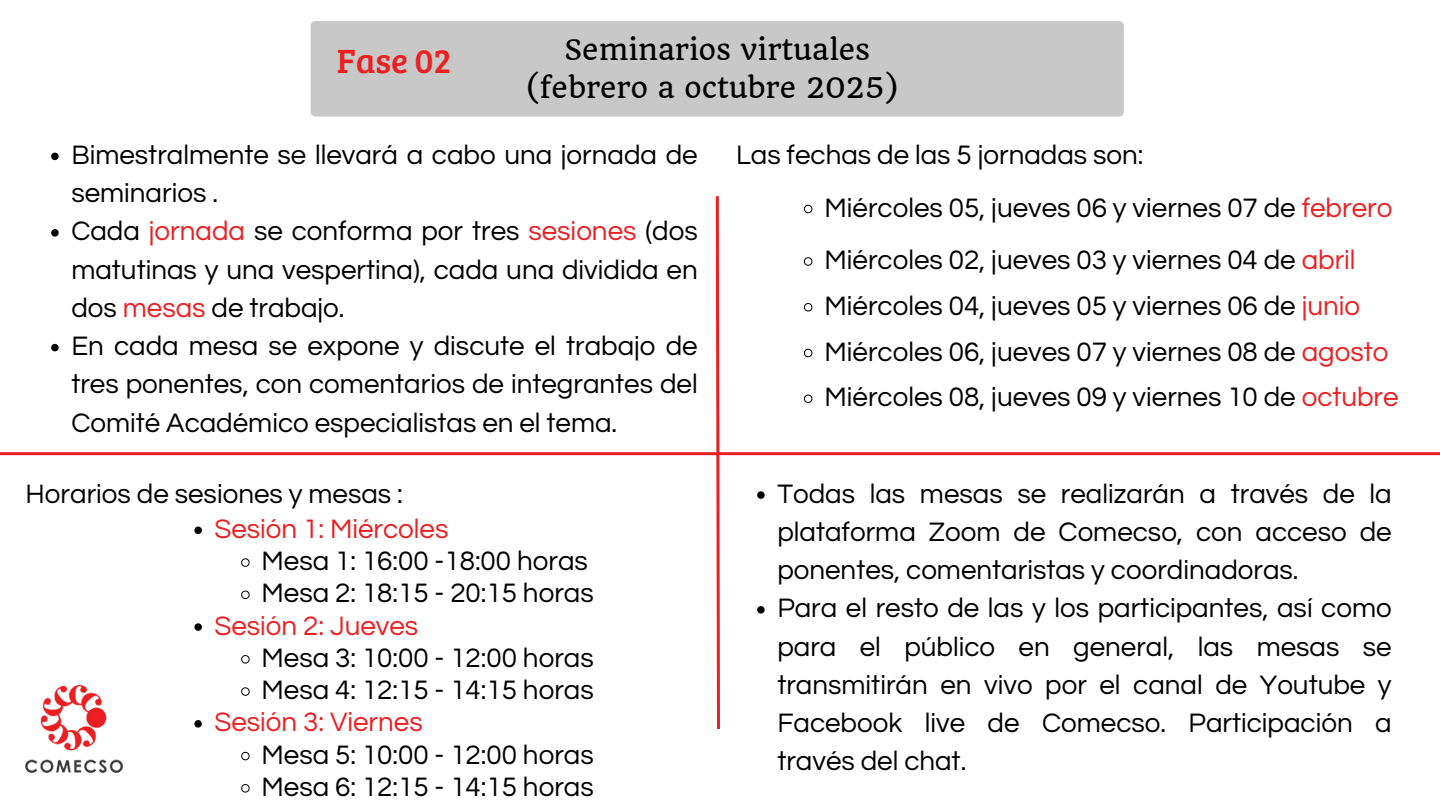
<style>
.page{position:relative;width:1440px;height:810px;background:#fff}
.page>*{position:absolute;margin:0;border:0;box-sizing:border-box;transform-origin:0 0}
.t1{font:34.8px "Bree Serif";color:#eb2022}
.t2{font:27.8px/38.2px "Questrial";color:#000;text-align:justify}
.t3{font:27.8px "Questrial";color:#eb2022}
.t4{font:27.8px "Quando";color:#000}
.s1{color:#eb2022}
</style>
<div class="page">
<div style="left:311px;top:21px;width:813px;height:95px;background:#c8c8c8;border-radius:4px"></div>
<img style="left:26px;top:686px;width:96px;height:86px">
<hr style="left:0;top:452px;width:1440px;height:3px;background:#eb2022">
<svg style="left:714px;top:196px;width:8px;height:533px"></svg>
<svg style="left:51px;top:153px;width:8px;height:7px"></svg>
<svg style="left:51px;top:229px;width:8px;height:8px"></svg>
<svg style="left:51px;top:344px;width:8px;height:7px"></svg>
<svg style="left:194px;top:527px;width:8px;height:7px"></svg>
<svg style="left:241px;top:558px;width:9px;height:9px"></svg>
<svg style="left:241px;top:590px;width:9px;height:9px"></svg>
<svg style="left:194px;top:623px;width:8px;height:8px"></svg>
<svg style="left:241px;top:655px;width:9px;height:9px"></svg>
<svg style="left:241px;top:687px;width:9px;height:9px"></svg>
<svg style="left:194px;top:720px;width:8px;height:8px"></svg>
<svg style="left:241px;top:751px;width:9px;height:10px"></svg>
<svg style="left:241px;top:784px;width:9px;height:9px"></svg>
<svg style="left:804px;top:204px;width:9px;height:10px"></svg>
<svg style="left:804px;top:257px;width:9px;height:9px"></svg>
<svg style="left:804px;top:303px;width:9px;height:9px"></svg>
<svg style="left:804px;top:348px;width:9px;height:10px"></svg>
<svg style="left:804px;top:394px;width:9px;height:9px"></svg>
<svg style="left:757px;top:491px;width:8px;height:8px"></svg>
<svg style="left:757px;top:606px;width:8px;height:8px"></svg>
<h1 class="t1" style="left:337px;top:36px;width:116px">Fase 02</h1>
<p class="t4" style="left:564px;top:32px;width:307px">Seminarios virtuales</p>
<p class="t4" style="left:527px;top:70px;width:372px">(febrero a octubre 2025)</p>
<p class="t2" style="left:71px;top:136px;width:628px">Bimestralmente se llevará a cabo una jornada de seminarios .</p>
<p class="t2" style="left:71px;top:213px;width:628px">Cada <span class="s1">jornada</span> se conforma por tres <span class="s1">sesiones</span> (dos matutinas y una vespertina), cada una dividida en dos <span class="s1">mesas</span> de trabajo.</p>
<p class="t2" style="left:71px;top:328px;width:628px">En cada mesa se expone y discute el trabajo de tres ponentes, con comentarios de integrantes del Comité Académico especialistas en el tema.</p>
<p class="t2" style="left:26px;top:475px;width:379px">Horarios de sesiones y mesas :</p>
<p class="t3" style="left:214px;top:515px;width:236px">Sesión 1: Miércoles</p>
<p class="t2" style="left:262px;top:542px;width:328px">Mesa 1: 16:00 -18:00 horas</p>
<p class="t2" style="left:262px;top:575px;width:334px">Mesa 2: 18:15 - 20:15 horas</p>
<p class="t3" style="left:214px;top:612px;width:205px">Sesión 2: Jueves</p>
<p class="t2" style="left:262px;top:639px;width:334px">Mesa 3: 10:00 - 12:00 horas</p>
<p class="t2" style="left:262px;top:671px;width:334px">Mesa 4: 12:15 - 14:15 horas</p>
<p class="t3" style="left:214px;top:709px;width:210px">Sesión 3: Viernes</p>
<p class="t2" style="left:262px;top:736px;width:334px">Mesa 5: 10:00 - 12:00 horas</p>
<p class="t2" style="left:262px;top:768px;width:334px">Mesa 6: 12:15 - 14:15 horas</p>
<p class="t2" style="left:736px;top:136px;width:409px">Las fechas de las 5 jornadas son:</p>
<p class="t2" style="left:825px;top:189px;width:569px">Miércoles 05, jueves 06 y viernes 07 de <span class="s1">febrero</span></p>
<p class="t2" style="left:825px;top:241px;width:533px">Miércoles 02, jueves 03 y viernes 04 de <span class="s1">abril</span></p>
<p class="t2" style="left:825px;top:287px;width:537px">Miércoles 04, jueves 05 y viernes 06 de <span class="s1">junio</span></p>
<p class="t2" style="left:825px;top:333px;width:565px">Miércoles 06, jueves 07 y viernes 08 de <span class="s1">agosto</span></p>
<p class="t2" style="left:825px;top:379px;width:576px">Miércoles 08, jueves 09 y viernes 10 de <span class="s1">octubre</span></p>
<p class="t2" style="left:777px;top:475px;width:616px">Todas las mesas se realizarán a través de la plataforma Zoom de Comecso, con acceso de ponentes, comentaristas y coordinadoras.</p>
<p class="t2" style="left:777px;top:590px;width:616px">Para el resto de las y los participantes, así como para el público en general, las mesas se transmitirán en vivo por el canal de Youtube y Facebook live de Comecso. Participación a través del chat.</p>
</div>
